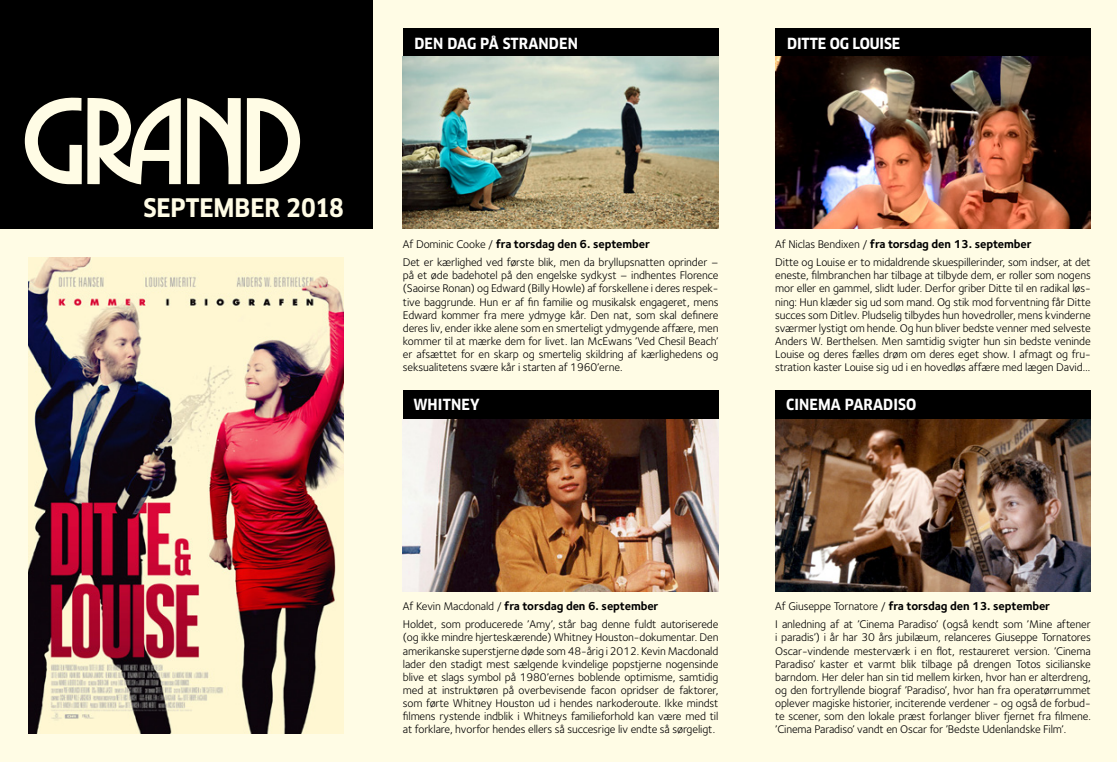
<style>
.page{position:relative;width:1117px;height:762px;background:#fff}
.page>*{position:absolute;margin:0;border:0;box-sizing:border-box;transform-origin:0 0}
.t1{font:700 25px "Clan Narrow";color:#fffce5}
.t2{font:700 15px "Clan Narrow";letter-spacing:.01em;color:#fff}
.t3{font:700 15px "Clan Narrow";letter-spacing:-.01em;color:#fff}
.t4{font:700 11.88px "Foundry Sterling";letter-spacing:-.01em;color:#000}
.t5{font:11.5px/13.1px "Foundry Sterling";letter-spacing:-.01em;color:#000;text-align:justify}
.s1{font-weight:400;font-size:11.5px}
</style>
<div class="page">
<div style="left:0;top:0;width:1116px;height:762px;background:#fffce5"></div>
<div style="left:0;top:0;width:372px;height:229px;background:#000"></div>
<svg style="left:25px;top:97px;width:156px;height:87px"></svg>
<svg style="left:187px;top:98px;width:54px;height:86px"></svg>
<svg style="left:247px;top:98px;width:53px;height:86px"></svg>
<div style="left:403px;top:390px;width:315px;height:57px;background:#000"></div>
<img style="left:403px;top:420px;width:315px;height:171px">
<div style="left:403px;top:28px;width:315px;height:48px;background:#000"></div>
<div style="left:775px;top:28px;width:315px;height:48px;background:#000"></div>
<img style="left:775px;top:56px;width:315px;height:172px">
<img style="left:403px;top:56px;width:315px;height:172px">
<div style="left:775px;top:390px;width:315px;height:48px;background:#000"></div>
<img style="left:775px;top:420px;width:315px;height:171px">
<img style="left:28px;top:258px;width:315px;height:475px">
<h1 class="t1" style="left:143px;top:192px;width:202px">SEPTEMBER 2018</h1>
<h2 class="t2" style="left:414px;top:34px;width:165px">DEN DAG PÅ STRANDEN</h2>
<h2 class="t3" style="left:787px;top:34px;width:115px">DITTE OG LOUISE</h2>
<p class="t4" style="left:403px;top:237px;width:248px"><span class="s1">Af Dominic Cooke /</span> fra torsdag den 6. september</p>
<p class="t5" style="left:403px;top:256px;width:317px">Det er kærlighed ved første blik, men da bryllupsnatten oprinder – på et øde badehotel på den engelske sydkyst – indhentes Florence (Saoirse Ronan) og Edward (Billy Howle) af forskellene i deres respek&shy;tive baggrunde. Hun er af fin familie og musikalsk engageret, mens Edward kommer fra mere ydmyge kår. Den nat, som skal definere deres liv, ender ikke alene som en smerteligt ydmygende affære, men kommer til at mærke dem for livet. Ian McEwans ’Ved Chesil Beach’ er afsættet for en skarp og smertelig skildring af kærlighedens og seksualitetens svære kår i starten af 1960’erne.</p>
<h2 class="t2" style="left:413px;top:395px;width:68px">WHITNEY</h2>
<p class="t4" style="left:775px;top:237px;width:258px"><span class="s1">Af Niclas Bendixen /</span> fra torsdag den 13. september</p>
<p class="t5" style="left:775px;top:256px;width:317px">Ditte og Louise er to midaldrende skuespillerinder, som indser, at det eneste, filmbranchen har tilbage at tilbyde dem, er roller som nogens mor eller en gammel, slidt luder. Derfor griber Ditte til en radikal løs&shy;ning: Hun klæder sig ud som mand. Og stik mod forventning får Ditte succes som Ditlev. Pludselig tilbydes hun hovedroller, mens kvinderne sværmer lystigt om hende. Og hun bliver bedste venner med selveste Anders W. Berthelsen. Men samtidig svigter hun sin bedste veninde Louise og deres fælles drøm om deres eget show. I afmagt og fru&shy;stration kaster Louise sig ud i en hovedløs affære med lægen David…</p>
<h2 class="t2" style="left:785px;top:395px;width:132px">CINEMA PARADISO</h2>
<p class="t4" style="left:403px;top:599px;width:257px"><span class="s1">Af Kevin Macdonald /</span> fra torsdag den 6. september</p>
<p class="t5" style="left:403px;top:618px;width:317px">Holdet, som producerede ’Amy’, står bag denne fuldt autoriserede (og ikke mindre hjerteskærende) Whitney Houston-dokumentar. Den amerikanske superstjerne døde som 48-årig i 2012. Kevin Macdonald lader den stadigt mest sælgende kvindelige popstjerne nogensinde blive et slags symbol på 1980’ernes boblende optimisme, samtidig med at instruktøren på overbevisende facon opridser de faktorer, som førte Whitney Houston ud i hendes narkoderoute. Ikke mindst filmens rystende indblik i Whitneys familieforhold kan være med til at forklare, hvorfor hendes ellers så succesrige liv endte så sørgeligt.</p>
<p class="t4" style="left:775px;top:599px;width:276px"><span class="s1">Af Giuseppe Tornatore /</span> fra torsdag den 13. september</p>
<p class="t5" style="left:775px;top:618px;width:317px">I anledning af at ’Cinema Paradiso’ (også kendt som ’Mine aftener i paradis’) i år har 30 års jubilæum, relanceres Giuseppe Tornatores Oscar-vindende mesterværk i en flot, restaureret version. ’Cinema Paradiso’ kaster et varmt blik tilbage på drengen Totos sicilianske barndom. Her deler han sin tid mellem kirken, hvor han er alterdreng, og den fortryllende biograf ’Paradiso’, hvor han fra operatørrummet oplever magiske historier, inciterende verdener - og også de forbud&shy;te scener, som den lokale præst forlanger bliver fjernet fra filmene. ’Cinema Paradiso’ vandt en Oscar for ’Bedste Udenlandske Film’.</p>
</div>
